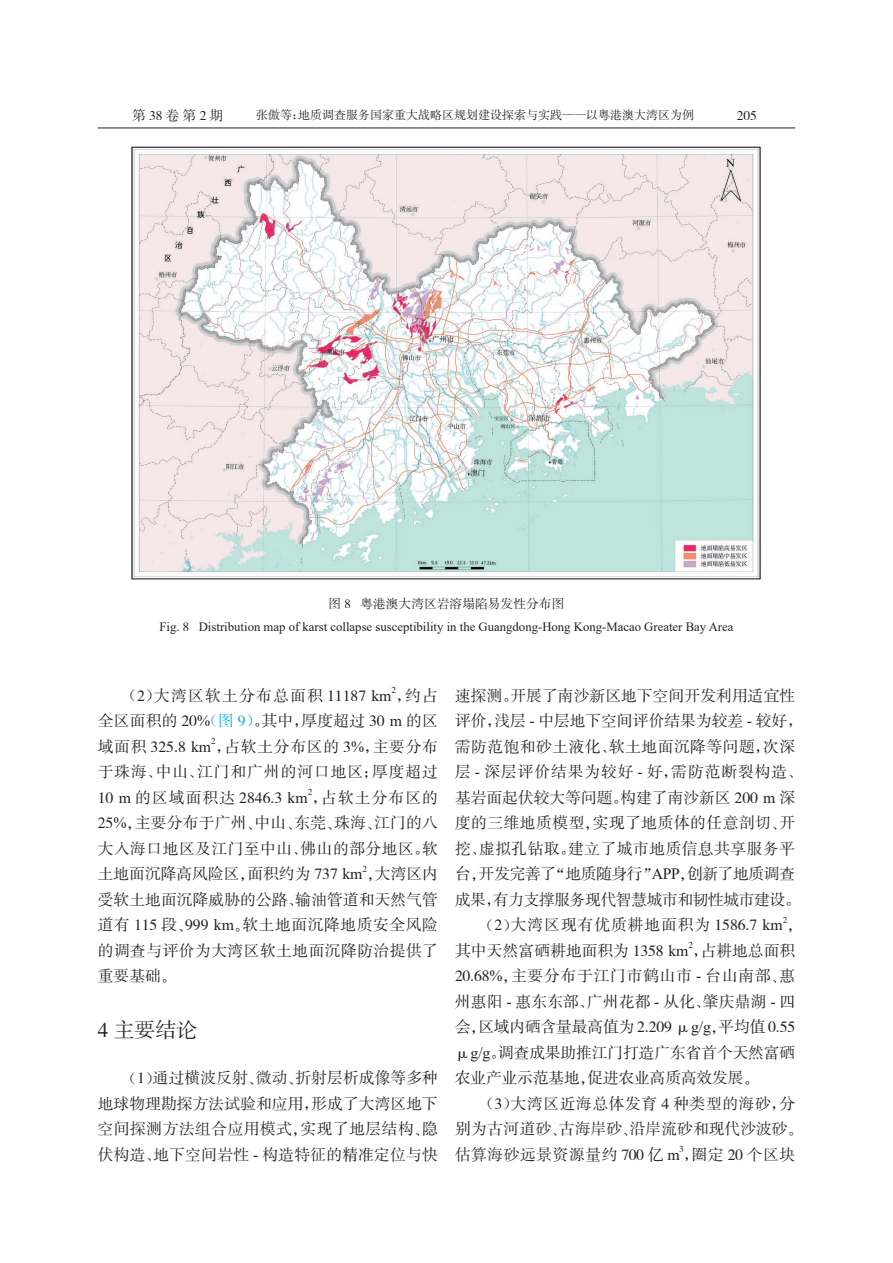
<style>
.page{position:relative;width:893px;height:1263px;background:#fff}
.page>*{position:absolute;margin:0;border:0;box-sizing:border-box;transform-origin:0 0}
.t1{font:21px "FZSSJW GB1 0";color:#231f20}
.t2{font:15.75px/25.5px "FZSSJW GB1 0";letter-spacing:.015em;color:#231f20;text-align:justify}
.t3{font:15.75px/25.5px "FZSSJW GB1 0";letter-spacing:.06em;color:#231f20}
.t4{font:15.75px/25.5px "FZSSJW GB1 0";letter-spacing:.035em;color:#231f20}
.t5{font:15.75px "FZSSJW GB1 0";letter-spacing:-.025em;color:#231f20}
.t6{font:15.75px "FZSSJW GB1 0";letter-spacing:.08em;color:#231f20}
.t7{font:13.5px "FZSSJW GB1 0";letter-spacing:.25em;color:#231f20}
.t8{font:12.75px "Times New Roman";color:#231f20}
.t9{font:12.75px "FZSSJW GB1 0";color:#231f20}
.t10{font:12px "FZSSJW GB1 0";color:#231f20}
.t11{font:9.15px "FZSSJW GB1 0";color:#231f20}
.s1{font-family:"Fang Song"}
.s2{font-family:"FZSSJW GB1 0"}
.s3{font-family:"Times New Roman"}
.s4{font-family:"Fang Song";color:#00aeef}
.s5{color:#00aeef}
</style>
<div class="page">
<hr style="left:98px;top:128px;width:697px;height:1px;background:#231f20">
<img style="left:131px;top:146px;width:631px;height:434px">
<p class="t7" style="left:132px;top:109px;width:92px">第38卷第2期</p>
<p class="t10" style="left:256px;top:109px;width:439px">张傲等<span class="s1">：</span>地质调查服务国家重大战略区规划建设探索与实践<span class="s1">——</span>以粤港澳大湾区为例</p>
<p class="t7" style="left:737px;top:109px;width:22px">205</p>
<p class="t9" style="left:329px;top:597px;width:237px">图 8 粤港澳大湾区岩溶塌陷易发性分布图</p>
<p class="t8" style="left:159px;top:617px;width:575px">Fig. <span class="s2">8</span> Distribution map of karst collapse susceptibility in the Guangdong-Hong Kong-Macao Greater Bay Area</p>
<p class="t11" style="left:392px;top:685px;width:6px">2</p>
<p class="t2" style="left:98px;top:709px;width:342px">全区面积的 20<span class="s3">%</span><span class="s4">（</span><span class="s5">图 9</span><span class="s4">）</span><span class="s1">。</span>其中<span class="s1">，</span>厚度超过 30 <span class="s3">m</span> 的区域面积 325<span class="s3">.</span>8 <span class="s3">km</span> <span class="s1">，</span>占软土分布区的 3<span class="s3">%</span><span class="s1">，</span>主要分布</p>
<p class="t6" style="left:121px;top:687px;width:318px"><span class="s1">（</span>2<span class="s1">）</span>大湾区软土分布总面积 11187 <span class="s3">km</span> <span class="s1">，</span>约占</p>
<p class="t11" style="left:211px;top:736px;width:6px">2</p>
<p class="t3" style="left:98px;top:760px;width:342px">于珠海<span class="s1">、</span>中山<span class="s1">、</span>江门和广州的河口地区<span class="s1">；</span>厚度超过<br>10 <span class="s3">m</span> 的区域面积达 2846<span class="s3">.</span>3 <span class="s3">km</span> <span class="s1">，</span>占软土分布区的</p>
<p class="t11" style="left:308px;top:787px;width:6px">2</p>
<p class="t2" style="left:98px;top:811px;width:342px">25<span class="s3">%</span><span class="s1">，</span>主要分布于广州<span class="s1">、</span>中山<span class="s1">、</span>东莞<span class="s1">、</span>珠海<span class="s1">、</span>江门的八大入海口地区及江门至中山<span class="s1">、</span>佛山的部分地区<span class="s1">。</span>软土地面沉降高风险区<span class="s1">，</span>面积约为 737 <span class="s3">km</span> <span class="s1">，</span>大湾区内</p>
<p class="t11" style="left:363px;top:864px;width:6px">2</p>
<p class="t2" style="left:98px;top:887px;width:342px">受软土地面沉降威胁的公路<span class="s1">、</span>输油管道和天然气管道有 115 段<span class="s1">、</span>999 <span class="s3">km</span><span class="s1">。</span>软土地面沉降地质安全风险的调查与评价为大湾区软土地面沉降防治提供了重要基础<span class="s1">。</span></p>
<h1 class="t1" style="left:98px;top:1019px;width:101px">4 主要结论</h1>
<p class="t2" style="left:98px;top:1066px;width:342px;text-indent:24px"><span class="s1">（</span>1<span class="s1">）</span>通过横波反射<span class="s1">、</span>微动<span class="s1">、</span>折射层析成像等多种地球物理勘探方法试验和应用<span class="s1">，</span>形成了大湾区地下空间探测方法组合应用模式<span class="s1">，</span>实现了地层结构<span class="s1">、</span>隐伏构造<span class="s1">、</span>地下空间岩性 <span class="s3">-</span> 构造特征的精准定位与快</p>
<p class="t2" style="left:455px;top:684px;width:342px">速探测<span class="s1">。</span>开展了南沙新区地下空间开发利用适宜性</p>
<p class="t2" style="left:455px;top:709px;width:350px">评价<span class="s1">，</span>浅层 <span class="s3">-</span> 中层地下空间评价结果为较差 <span class="s3">-</span> 较好<span class="s1">，</span></p>
<p class="t2" style="left:455px;top:735px;width:342px">需防范饱和砂土液化<span class="s1">、</span>软土地面沉降等问题<span class="s1">，</span>次深</p>
<p class="t3" style="left:455px;top:760px;width:350px">层 <span class="s3">-</span> 深层评价结果为较好 <span class="s3">-</span> 好<span class="s1">，</span>需防范断裂构造<span class="s1">、</span></p>
<p class="t2" style="left:455px;top:786px;width:342px">基岩面起伏较大等问题<span class="s1">。</span>构建了南沙新区 200 <span class="s3">m</span> 深</p>
<p class="t2" style="left:455px;top:811px;width:342px">度的三维地质模型<span class="s1">，</span>实现了地质体的任意剖切<span class="s1">、</span>开</p>
<p class="t2" style="left:455px;top:836px;width:342px">挖<span class="s1">、</span>虚拟孔钻取<span class="s1">。</span>建立了城市地质信息共享服务平</p>
<p class="t5" style="left:455px;top:866px;width:342px">台<span class="s1">，</span>开发完善了<span class="s1">“</span>地质随身行<span class="s1">”</span><span class="s3">APP</span><span class="s1">，</span>创新了地质调查</p>
<p class="t5" style="left:455px;top:891px;width:347px">成果<span class="s1">，</span>有力支撑服务现代智慧城市和韧性城市建设<span class="s1">。</span></p>
<p class="t3" style="left:479px;top:913px;width:326px"><span class="s1">（</span>2<span class="s1">）</span>大湾区现有优质耕地面积为 1586<span class="s3">.</span>7 <span class="s3">km</span> <span class="s1">，</span></p>
<p class="t11" style="left:783px;top:915px;width:6px">2</p>
<p class="t2" style="left:455px;top:938px;width:342px">其中天然富硒耕地面积为 1358 <span class="s3">km</span> <span class="s1">，</span>占耕地总面积</p>
<p class="t11" style="left:688px;top:940px;width:6px">2</p>
<p class="t2" style="left:455px;top:964px;width:342px">20<span class="s3">.</span>68<span class="s3">%</span><span class="s1">，</span>主要分布于江门市鹤山市 <span class="s3">-</span> 台山南部<span class="s1">、</span>惠州惠阳 <span class="s3">-</span> 惠东东部<span class="s1">、</span>广州花都 <span class="s3">-</span> 从化<span class="s1">、</span>肇庆鼎湖 <span class="s3">-</span> 四会<span class="s1">，</span>区域内硒含量最高值为 2<span class="s3">.</span>209 μ<span class="s3">g/g</span><span class="s1">，</span>平均值 0<span class="s3">.</span>55 μ<span class="s3">g/g</span><span class="s1">。</span>调查成果助推江门打造广东省首个天然富硒农业产业示范基地<span class="s1">，</span>促进农业高质高效发展<span class="s1">。</span></p>
<p class="t4" style="left:455px;top:1091px;width:350px;text-indent:24px"><span class="s1">（</span>3<span class="s1">）</span>大湾区近海总体发育 4 种类型的海砂<span class="s1">，</span>分别为古河道砂<span class="s1">、</span>古海岸砂<span class="s1">、</span>沿岸流砂和现代沙波砂<span class="s1">。</span>估算海砂远景资源量约 700 亿 <span class="s3">m</span> <span class="s1">，</span>圈定 20 个区块</p>
<p class="t11" style="left:679px;top:1144px;width:6px">3</p>
</div>
